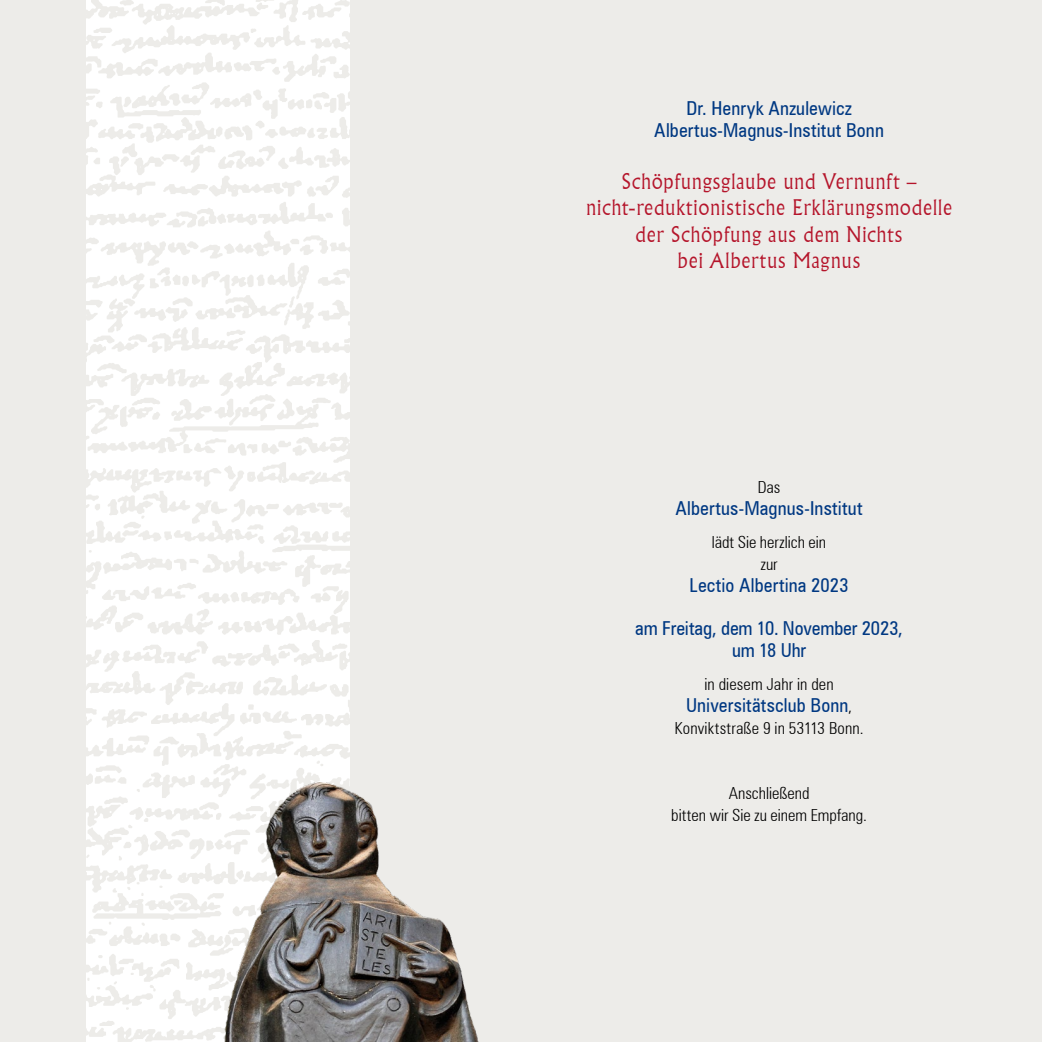
<style>
.page{position:relative;width:1042px;height:1042px;background:#edece9}
.page>*{position:absolute;margin:0;border:0;box-sizing:border-box;transform-origin:0 0}
.Albert{font:300 21px/26.2px "Flareserif 821 BT";letter-spacing:.025em;color:#b5152b;text-align:center;scale:.93 1}
.Hervorhebung_blau{font:condensed 19.25px "Zurich BT";letter-spacing:.01em;color:#003882}
.Lauftext_9_pt{font:condensed 19.25px "Zurich BT";color:#003882}
.Lauftext_9_pt-2{font:300 condensed 16.62px "Zurich BT";color:#000}
.s1{font-weight:300;font-size:16.62px;color:#000}
</style>
<div class="page">
<img style="left:87px;top:0;width:263px;height:1042px">
<img style="left:224px;top:782px;width:255px;height:260px">
<p class="Hervorhebung_blau" style="left:686px;top:96px;width:167px">Dr. Henryk Anzulewicz</p>
<p class="Hervorhebung_blau" style="left:654px;top:118px;width:231px">Albertus-Magnus-Institut Bonn</p>
<p class="Albert" style="left:621px;top:168px;width:319px">Schöpfungsglaube und Vernunft –</p>
<p class="Albert" style="left:586px;top:194px;width:395px">nicht-reduktionistische Erklärungsmodelle der Schöpfung aus dem Nichts</p>
<p class="Albert" style="left:677px;top:247px;width:198px">bei Albertus Magnus</p>
<p class="Lauftext_9_pt-2" style="left:758px;top:477px;width:24px">Das</p>
<p class="Hervorhebung_blau" style="left:675px;top:496px;width:189px">Albertus-Magnus-Institut</p>
<p class="Lauftext_9_pt-2" style="left:712px;top:532px;width:116px">lädt Sie herzlich ein</p>
<p class="Lauftext_9_pt-2" style="left:760px;top:553px;width:19px">zur</p>
<p class="Hervorhebung_blau" style="left:689px;top:573px;width:160px">Lectio Albertina 2023</p>
<p class="Lauftext_9_pt" style="left:635px;top:617px;width:269px">am Freitag, dem 10. November 2023,</p>
<p class="Lauftext_9_pt" style="left:732px;top:638px;width:76px">um 18 Uhr</p>
<p class="Lauftext_9_pt-2" style="left:704px;top:674px;width:131px">in diesem Jahr in den</p>
<p class="Lauftext_9_pt" style="left:686px;top:693px;width:168px">Universitätsclub Bonn<span class="s1">,</span></p>
<p class="Lauftext_9_pt-2" style="left:674px;top:718px;width:191px">Konviktstraße 9 in 53113 Bonn.</p>
<p class="Lauftext_9_pt-2" style="left:728px;top:783px;width:82px">Anschließend</p>
<p class="Lauftext_9_pt-2" style="left:671px;top:805px;width:197px">bitten wir Sie zu einem Empfang.</p>
</div>
